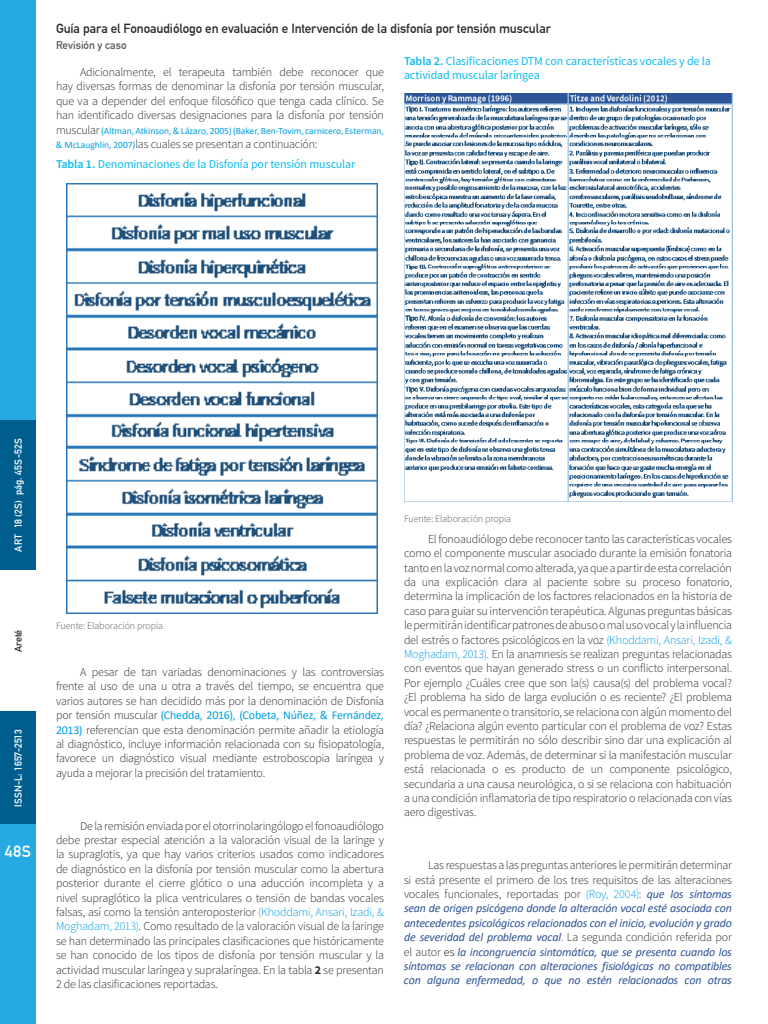
<style>
.page{position:relative;width:768px;height:1024px;background:#fff}
.page>*{position:absolute;margin:0;border:0;box-sizing:border-box;transform-origin:0 0}
.t1{font:700 16px "DIN Alternate";color:#fff}
.t2{font:700 13px "DIN Alternate";letter-spacing:-.01em;color:#2a2a2a}
.t3{font:300 12px/14.4px "Source Sans Pro";letter-spacing:-.015em;color:#2a2a2a;text-align:justify}
.t4{font:italic 12px/14.4px "Calibri";letter-spacing:-.015em;color:#2f5496}
.t5{font:12px/20.4px "Source Sans Pro";letter-spacing:-.01em;color:#0bbbef}
.t6{font:12px "Calibri";letter-spacing:-.015em;color:#009fe3}
.t7{font:700 11.1px "DIN Alternate";color:#5a5a5a}
.t8{font:300 10px "Source Sans Pro";letter-spacing:-.01em;color:#5a5a5a}
.t9{font:700 10px "DIN Alternate";letter-spacing:.015em;color:#fff}
.t10{font:700 10px "DIN Alternate";color:#2a2a2a}
.t11{font:9.6px "Calibri";letter-spacing:-.005em;color:#009fe3}
.s1{font-family:"Source Sans Pro";font-weight:300;font-size:12px;color:#2a2a2a}
.s2{font-family:"Calibri";font-size:9.6px;color:#009fe3}
.s3{font-weight:300;color:#2a2a2a}
.s4{font-weight:600}
.s5{font-family:"Source Sans Pro";font-weight:300;color:#2a2a2a}
.s6{font-family:"Calibri";font-weight:400;color:#009fe3}
.s7{color:#c45911}
.s8{color:#009fe3}
.s9{font-weight:700}
.s10{font-family:"Calibri";font-weight:400;font-style:italic;color:#2f5496}
.s11{color:#2f5496}
.s12{font-family:"Source Sans Pro";font-weight:300;font-style:normal;color:#2a2a2a}
.s13{font-family:"Source Sans Pro";font-weight:300;font-style:normal;color:#000}
</style>
<div class="page">
<img style="left:66px;top:183px;width:311px;height:431px">
<img style="left:404px;top:93px;width:328px;height:408px">
<div style="left:0;top:712px;width:36px;height:312px;background:#27aae1"></div>
<div style="left:0;top:0;width:36px;height:570px;background:#27aae1"></div>
<div style="left:0;top:712px;width:36px;height:112px;background:#005e8f"></div>
<div style="left:0;top:420px;width:36px;height:150px;background:#005e8f"></div>
<p class="t2" style="left:56px;top:19px;width:496px">Guía para el Fonoaudiólogo en evaluación e Intervención de la disfonía por tensión muscular</p>
<p class="t7" style="left:56px;top:36px;width:72px">Revisión y caso</p>
<p class="t3" style="left:56px;top:65px;width:330px;text-indent:24px">Adicionalmente, el terapeuta también debe reconocer que hay diversas formas de denominar la disfonía por tensión muscular, que va a depender del enfoque filosófico que tenga cada clínico. Se han identificado diversas designaciones para la disfonía por tensión</p>
<p class="t11" style="left:56px;top:124px;width:329px"><span class="s1">muscular</span> (Altman, Atkinson, &amp; Lázaro, 2005) (Baker, Ben-Tovim, carnicero, Esterman,</p>
<p class="t5" style="left:56px;top:134px;width:301px"><span class="s2">&amp; McLaughlin, 2007)</span><span class="s3">las cuales se presentan a continuación:<br></span><span class="s4">Tabla 1.</span> Denominaciones de la Disfonía por tensión muscular</p>
<p class="t5" style="left:404px;top:54px;width:308px;line-height:14.4px"><span class="s4">Tabla 2.</span> Clasificaciones DTM con características vocales y de la actividad muscular laríngea</p>
<p class="t9" style="left:11px;top:552px;width:115px;rotate:-90deg">ART 18 (2S) pág. 45S-52S</p>
<p class="t10" style="left:11px;top:652px;width:24px;rotate:-90deg">Areté</p>
<p class="t9" style="left:11px;top:807px;width:79px;rotate:-90deg">ISSN-L: 1657-2513</p>
<h1 class="t1" style="left:5px;top:839px;width:28px">48S</h1>
<p class="t8" style="left:56px;top:620px;width:109px">Fuente: Elaboración propia</p>
<p class="t3" style="left:56px;top:665px;width:330px;text-indent:24px">A pesar de tan variadas denominaciones y las controversias frente al uso de una u otra a través del tiempo, se encuentra que varios autores se han decidido más por la denominación de Disfonía</p>
<p class="t6" style="left:56px;top:707px;width:329px"><span class="s5">por tensión muscular</span> (Chedda, 2016), (Cobeta, Núñez, &amp; Fernández,</p>
<p class="t3" style="left:56px;top:722px;width:330px"><span class="s6">2013)</span> referencian que esta denominación permite añadir la etiología al diagnóstico, incluye información relacionada con su fisiopatología, favorece un diagnóstico visual mediante estroboscopia laríngea y ayuda a mejorar la precisión del tratamiento.</p>
<p class="t3" style="left:56px;top:818px;width:330px;text-indent:24px">De la remisión enviada por el otorrinolaringólogo el fonoaudiólogo debe prestar especial atención a la valoración visual de la laringe y la supraglotis, ya que hay varios criterios usados como indicadores de diagnóstico en la disfonía por tensión muscular como la abertura posterior durante el cierre glótico o una aducción incompleta y a nivel supraglótico la plica ventriculares o tensión de bandas vocales falsas, así como la tensión anteroposterior <span class="s7">(</span><span class="s8">Khoddami, Ansari, Izadi, &amp; Moghadam, 2013)</span>. Como resultado de la valoración visual de la laringe se han determinado las principales clasificaciones que históricamente se han conocido de los tipos de disfonía por tensión muscular y la actividad muscular laríngea y supralaríngea. En la tabla <span class="s9">2</span> se presentan 2 de las clasificaciones reportadas.</p>
<p class="t8" style="left:404px;top:513px;width:109px">Fuente: Elaboración propia</p>
<p class="t3" style="left:404px;top:532px;width:330px;text-indent:24px">El fonoaudiólogo debe reconocer tanto las características vocales como el componente muscular asociado durante la emisión fonatoria tanto en la voz normal como alterada, ya que a partir de esta correlación da una explicación clara al paciente sobre su proceso fonatorio, determina la implicación de los factores relacionados en la historia de caso para guiar su intervención terapéutica. Algunas preguntas básicas le permitirán identificar patrones de abuso o mal uso vocal y la influencia del estrés o factores psicológicos en la voz <span class="s8">(Khoddami, Ansari, Izadi, &amp; Moghadam, 2013).</span> En la anamnesis se realizan preguntas relacionadas con eventos que hayan generado stress o un conflicto interpersonal.<br>Por ejemplo ¿Cuáles cree que son la(s) causa(s) del problema vocal? ¿El problema ha sido de larga evolución o es reciente? ¿El problema vocal es permanente o transitorio, se relaciona con algún momento del día? ¿Relaciona algún evento particular con el problema de voz? Estas respuestas le permitirán no sólo describir sino dar una explicación al problema de voz. Además, de determinar si la manifestación muscular está relacionada o es producto de un componente psicológico, secundaria a una causa neurológica, o si se relaciona con habituación a una condición inflamatoria de tipo respiratorio o relacionada con vías aero digestivas.</p>
<p class="t3" style="left:404px;top:858px;width:330px;text-indent:24px">Las respuestas a las preguntas anteriores le permitirán determinar si está presente el primero de los tres requisitos de las alteraciones vocales funcionales, reportadas por <span class="s8">(Roy, 2004)</span>: <span class="s10">que los síntomas</span></p>
<p class="t4" style="left:404px;top:901px;width:329px">sean de origen psicógeno donde la alteración vocal esté asociada con antecedentes psicológicos relacionados con el inicio, evolución y grado</p>
<p class="t3" style="left:404px;top:930px;width:329px"><span class="s10">de severidad del problema vocal</span><span class="s11">.</span> La segunda condición referida por</p>
<p class="t4" style="left:404px;top:944px;width:330px;text-align:justify"><span class="s12">el autor</span> <span class="s13">es</span> la incongruencia sintomática, que se presenta cuando los síntomas se relacionan con alteraciones fisiológicas no compatibles con alguna enfermedad, o que no estén relacionados con otras</p>
</div>
